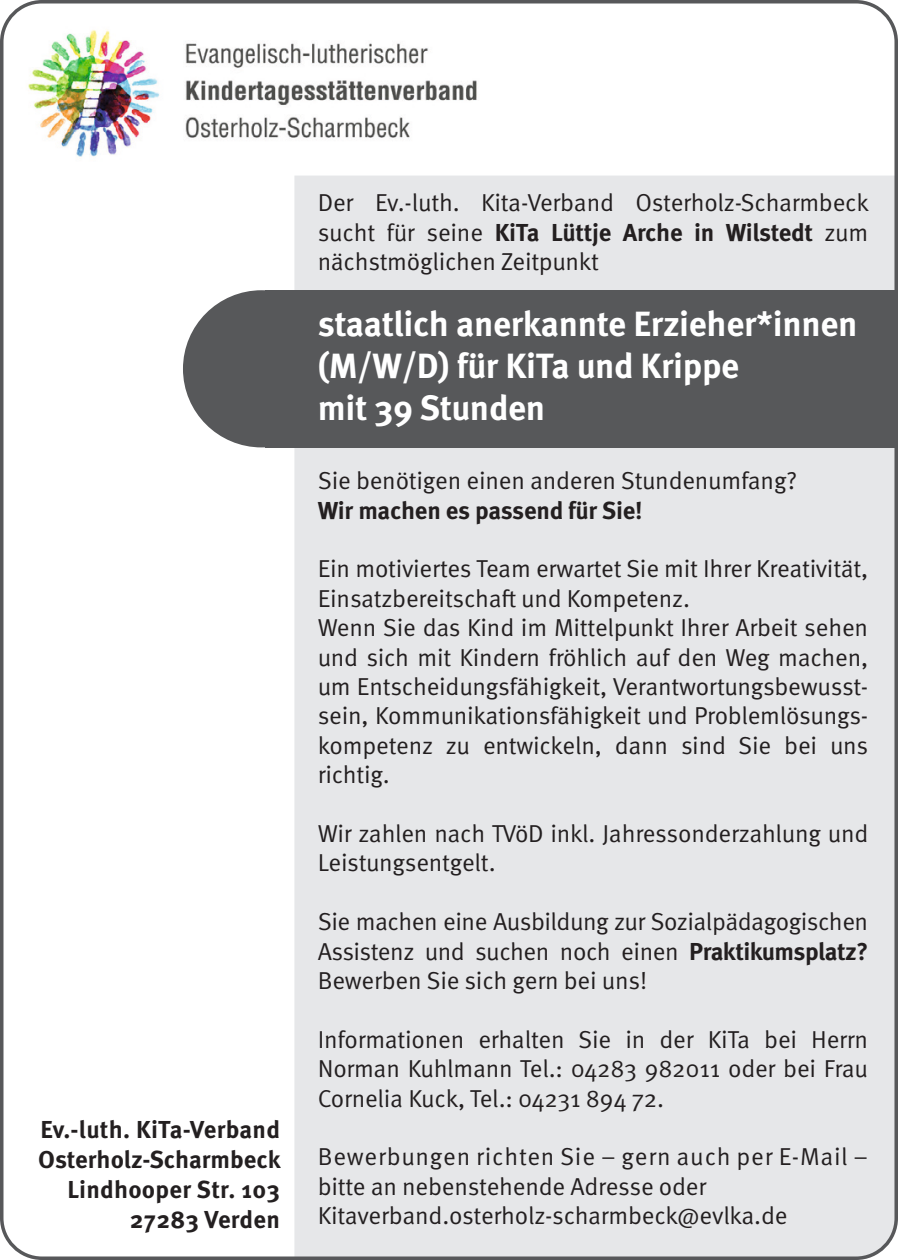
<style>
.page{position:relative;width:898px;height:1260px;background:#fff}
.page>*{position:absolute;margin:0;border:0;box-sizing:border-box;transform-origin:0 0}
.t1{font:700 35px/42px "Meta Pro";letter-spacing:-.01em;color:#fff}
.t2{font:24.5px/29.4px "Meta Pro Norm";letter-spacing:-.01em;color:#231f20}
.t3{font:700 24.5px/29.8px "Meta Pro";letter-spacing:-.005em;color:#231f20;text-align:right}
.s1{font-family:"Meta Pro Norm";font-weight:400}
.s2{font-family:"Meta Pro";font-weight:700}
</style>
<div class="page">
<div style="left:294px;top:176px;width:604px;height:1079px;background:#e6e7e9"></div>
<div style="left:266px;top:290px;width:632px;height:157px;background:#57585a"></div>
<div style="left:183px;top:290px;width:157px;height:157px;background:#57585a;border-radius:50%"></div>
<img style="left:28px;top:30px;width:449px;height:127px">
<p class="t3" style="left:38px;top:1113px;width:244px">Ev.-luth. KiTa-Verband<br>Osterholz-Scharmbeck<br>Lindhooper Str. 103<br>27283 Verden</p>
<p class="t2" style="left:318px;top:187px;width:553px">Der Ev.-luth. Kita-Verband Osterholz-Scharmbeck</p>
<p class="t3" style="left:318px;top:216px;width:552px"><span class="s1">sucht für seine</span> KiTa Lüttje Arche in Wilstedt <span class="s1">zum</span></p>
<p class="t2" style="left:318px;top:245px;width:283px">nächstmöglichen Zeitpunkt</p>
<h1 class="t1" style="left:318px;top:301px;width:541px">staatlich anerkannte Erzieher*innen (M/W/D) für KiTa und Krippe<br>mit 39 Stunden</h1>
<p class="t2" style="left:318px;top:465px;width:481px">Sie benötigen einen anderen Stundenumfang?</p>
<p class="t3" style="left:318px;top:494px;width:326px">Wir machen es passend für Sie!</p>
<p class="t2" style="left:318px;top:553px;width:552px">Ein motiviertes Team erwartet Sie mit Ihrer Kreativität, Einsatzbereitschaft und Kompetenz.<br>Wenn Sie das Kind im Mittelpunkt Ihrer Arbeit sehen und sich mit Kindern fröhlich auf den Weg machen, um Entscheidungsfähigkeit, Verantwortungsbewusst&shy;sein, Kommunikationsfähigkeit und Problemlösungs&shy;kompetenz zu entwickeln, dann sind Sie bei uns richtig.</p>
<p class="t2" style="left:318px;top:817px;width:552px">Wir zahlen nach TVöD inkl. Jahressonderzahlung und<br>Leistungsentgelt.</p>
<p class="t2" style="left:318px;top:906px;width:552px;text-align:justify">Sie machen eine Ausbildung zur Sozialpädagogischen Assistenz und suchen noch einen <span class="s2">Praktikumsplatz?<br></span>Bewerben Sie sich gern bei uns!</p>
<p class="t2" style="left:318px;top:1023px;width:552px;text-align:justify">Informationen erhalten Sie in der KiTa bei Herrn Norman Kuhlmann Tel.: 04283 982011 oder bei Frau Cornelia Kuck, Tel.: 04231 894 72.</p>
<p class="t2" style="left:318px;top:1141px;width:552px">Bewerbungen richten Sie – gern auch per E-Mail – bitte an nebenstehende Adresse oder<br>Kitaverband.osterholz-scharmbeck@evlka.de</p>
</div>
